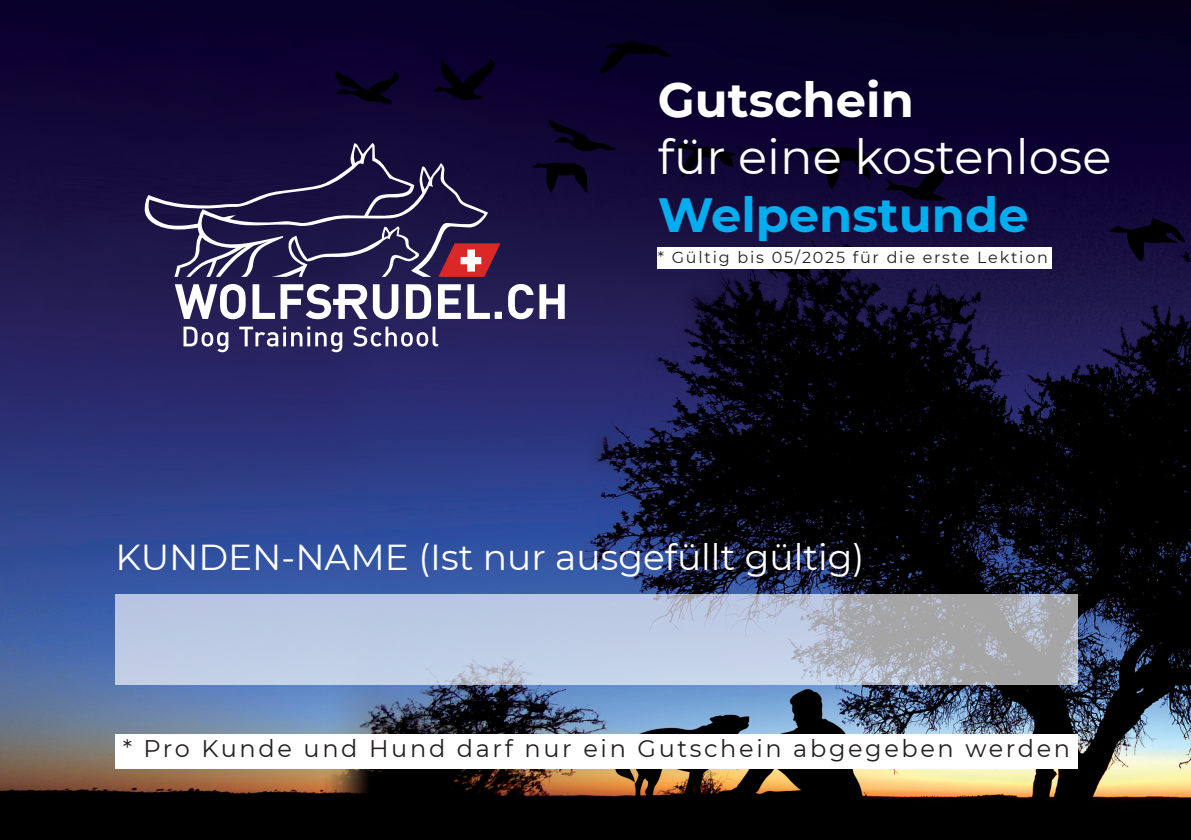
<style>
.page{position:relative;width:1191px;height:840px;background:#fff}
.page>*{position:absolute;margin:0;border:0;box-sizing:border-box;transform-origin:0 0}
.t1{font:48px "Montserrat";color:#fff}
.t2{font:700 48px "Montserrat";color:#00aeef}
.t3{font:700 48px "Montserrat";color:#fff}
.t4{font:36px "Montserrat";color:#fff}
.t5{font:24px "Montserrat";letter-spacing:.11em;color:#231f20}
.t6{font:16px "Montserrat";letter-spacing:.11em;color:#231f20}
</style>
<div class="page">
<img style="left:0;top:0;width:1191px;height:839px">
<svg style="left:40px;top:143px;width:524px;height:217px;background:#39315e"></svg>
<svg style="left:115px;top:593px;width:962px;height:91px;background:#b7c1d5"></svg>
<div style="left:115px;top:733px;width:962px;height:35px;background:#fff"></div>
<div style="left:658px;top:247px;width:394px;height:22px;background:#fff"></div>
<p class="t3" style="left:658px;top:65px;width:257px">Gutschein</p>
<p class="t1" style="left:658px;top:124px;width:455px">für eine kostenlose</p>
<p class="t2" style="left:658px;top:180px;width:372px">Welpenstunde</p>
<p class="t6" style="left:658px;top:246px;width:391px">* Gültig bis 05/2025 für die erste Lektion</p>
<p class="t4" style="left:115px;top:532px;width:750px">KUNDEN-NAME (Ist nur ausgefüllt gültig)</p>
<p class="t5" style="left:123px;top:731px;width:949px">* Pro Kunde und Hund darf nur ein Gutschein abgegeben werden</p>
</div>
